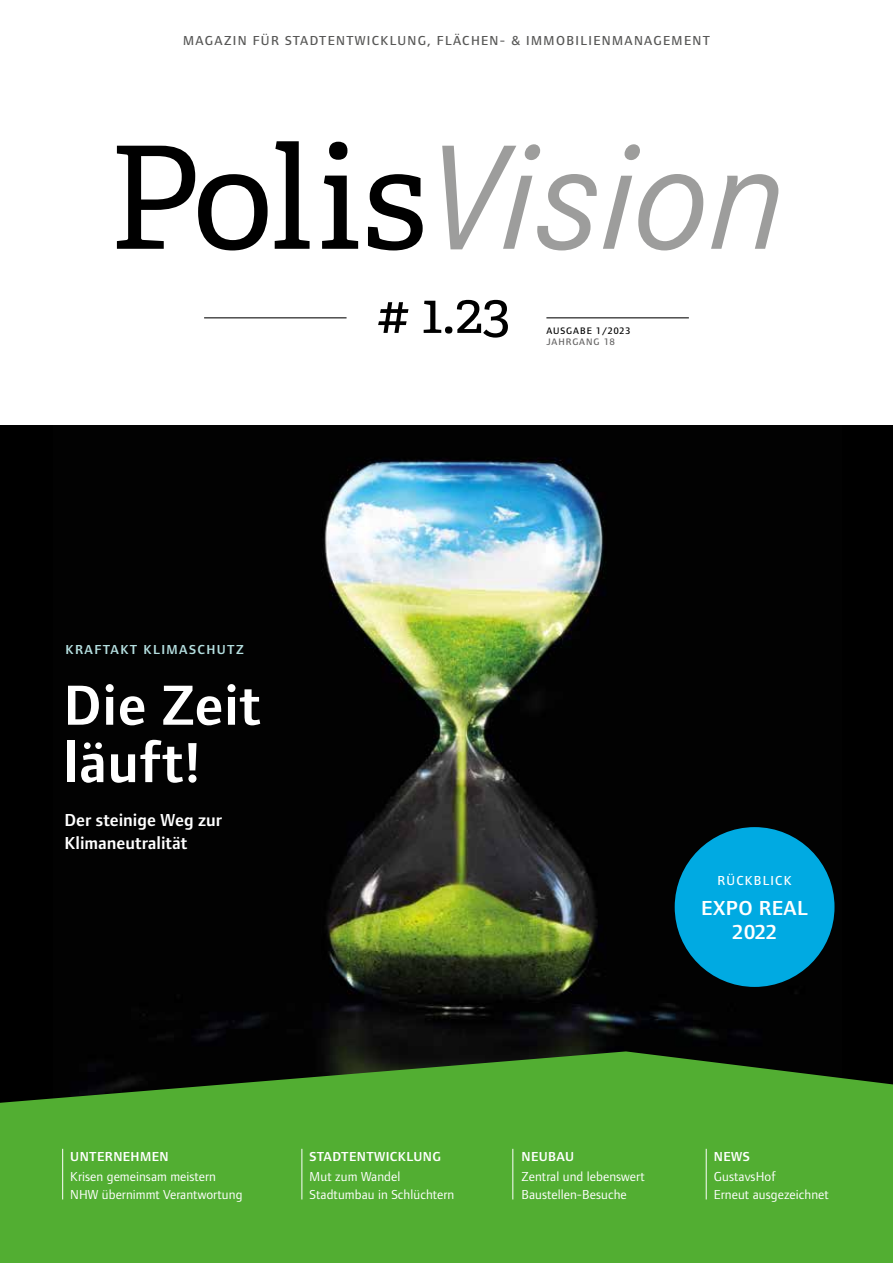
<style>
.page{position:relative;width:893px;height:1263px;background:#fff}
.page>*{position:absolute;margin:0;border:0;box-sizing:border-box;transform-origin:0 0}
.t1{font:italic 154.5px "Corporate S";color:#9d9d9c}
.t2{font:600 58.5px/57.4px "Foundry Form Sans";letter-spacing:.01em;color:#fff}
.t3{font:56.55px "Adelle";color:#000}
.t4{font:600 21px/24px "Foundry Form Sans";letter-spacing:.02em;color:#fff;text-align:center}
.t5{font:600 18px/22.5px "Foundry Form Sans";color:#fff}
.t6{font:13.5px/18px "Foundry Form Sans";letter-spacing:.005em;color:#fff}
.t7{font:500 13.5px "Foundry Form Sans";letter-spacing:.1em;color:#575756}
.t8{font:600 13.5px "Foundry Form Sans";letter-spacing:.03em;color:#fff}
.t9{font:600 13.5px "Foundry Form Sans";letter-spacing:.1em;color:#b4dedf}
.t10{font:500 13.5px "Foundry Form Sans";letter-spacing:.09em;color:#fff}
.t11{font:500 9.75px "Foundry Form Sans";letter-spacing:.1em;color:#000}
.t12{font:500 9.75px "Foundry Form Sans";letter-spacing:.1em;color:#646363}
.s1{font-family:"Adelle";font-style:normal;font-size:142.35px;color:#000}
</style>
<div class="page">
<div style="left:0;top:425px;width:893px;height:762px;background:#000"></div>
<img style="left:143px;top:457px;width:692px;height:594px">
<div style="left:675px;top:827px;width:159px;height:160px;background:#00aae2;border-radius:50%"></div>
<hr style="left:546px;top:317px;width:143px;height:1px;background:#000">
<hr style="left:204px;top:317px;width:143px;height:1px;background:#000">
<svg style="left:0;top:1051px;width:893px;height:212px;background:#499a2c"></svg>
<hr style="left:302px;top:1149px;width:1px;height:50px;background:#fff">
<hr style="left:62px;top:1149px;width:1px;height:50px;background:#fff">
<hr style="left:512px;top:1149px;width:1px;height:50px;background:#fff">
<hr style="left:706px;top:1149px;width:1px;height:50px;background:#fff">
<p class="t7" style="left:183px;top:33px;width:528px">MAGAZIN FÜR STADTENTWICKLUNG, FLÄCHEN- &amp; IMMOBILIENMANAGEMENT</p>
<h1 class="t1" style="left:108px;top:109px;width:678px"><span class="s1">Polis</span>Vision</h1>
<h3 class="t3" style="left:376px;top:272px;width:136px"># 1.23</h3>
<p class="t11" style="left:546px;top:325px;width:85px">AUSGABE 1/2023</p>
<p class="t12" style="left:546px;top:337px;width:70px">JAHRGANG 18</p>
<p class="t9" style="left:66px;top:642px;width:180px">KRAFTAKT KLIMASCHUTZ</p>
<h2 class="t2" style="left:63px;top:676px;width:199px">Die Zeit läuft!</h2>
<h3 class="t5" style="left:65px;top:809px;width:159px">Der steinige Weg zur<br>Klimaneutralität</h3>
<p class="t10" style="left:718px;top:873px;width:76px">RÜCKBLICK</p>
<h3 class="t4" style="left:701px;top:896px;width:108px">EXPO REAL<br>2022</h3>
<p class="t8" style="left:70px;top:1149px;width:100px">UNTERNEHMEN</p>
<p class="t6" style="left:70px;top:1167px;width:174px">Krisen gemeinsam meistern<br>NHW übernimmt Verantwortung</p>
<p class="t8" style="left:310px;top:1149px;width:133px">STADTENTWICKLUNG</p>
<p class="t6" style="left:310px;top:1167px;width:146px">Mut zum Wandel<br>Stadtumbau in Schlüchtern</p>
<p class="t8" style="left:522px;top:1149px;width:54px">NEUBAU</p>
<p class="t6" style="left:522px;top:1167px;width:125px">Zentral und lebenswert<br>Baustellen-Besuche</p>
<p class="t8" style="left:714px;top:1149px;width:37px">NEWS</p>
<p class="t6" style="left:714px;top:1167px;width:117px">GustavsHof<br>Erneut ausgezeichnet</p>
</div>
